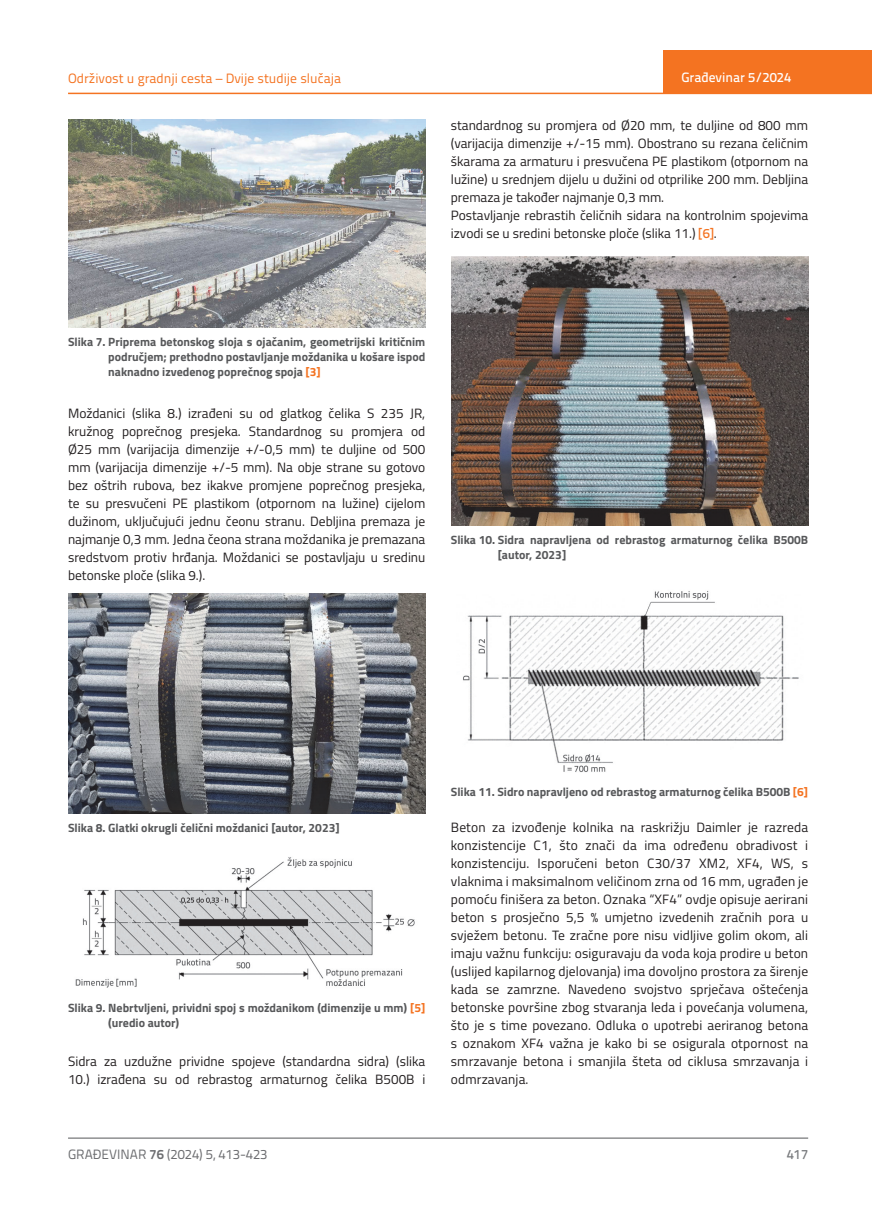
<style>
.page{position:relative;width:872px;height:1212px;background:#fff}
.page>*{position:absolute;margin:0;border:0;box-sizing:border-box;transform-origin:0 0}
.t1{font:13.5px/18px "Titillium";color:#231f20;text-align:justify}
.t2{font:13.5px "Titillium Text 22 L";color:#f47321}
.t3{font:13.5px "Titillium Text 22 L";color:#6c6d70}
.t4{font:500 13.5px "Titillium Text 22 L";color:#fff}
.t5{font:500 13.5px "Titillium Text 22 L";color:#787a7d}
.t6{font:700 12px/15px "Titillium";color:#57585a}
.s1{font-family:"Titillium Text 22 L";font-weight:500;color:#f47321}
.s2{color:#f47321}
.s3{font-weight:700}
</style>
<div class="page">
<hr style="left:68px;top:93px;width:804px;height:1px;background:#f47321">
<div style="left:663px;top:50px;width:209px;height:44px;background:#f47321"></div>
<hr style="left:68px;top:1138px;width:740px;height:1px;background:#57585a">
<img style="left:68px;top:119px;width:357px;height:209px">
<img style="left:68px;top:593px;width:357px;height:221px">
<img style="left:75px;top:857px;width:340px;height:131px">
<img style="left:451px;top:257px;width:357px;height:269px">
<img style="left:463px;top:591px;width:336px;height:181px">
<p class="t2" style="left:68px;top:68px;width:274px">Održivost u gradnji cesta – Dvije studije slučaja</p>
<p class="t4" style="left:681px;top:67px;width:111px">Građevinar 5/2024</p>
<p class="t1" style="left:451px;top:115px;width:359px;text-align:left">standardnog su promjera od Ø20 mm, te duljine od 800 mm (varijacija dimenzije +/-15 mm). Obostrano su rezana čeličnim škarama za armaturu i presvučena PE plastikom (otpornom na lužine) u srednjem dijelu u dužini od otprilike 200 mm. Debljina premaza je također najmanje 0,3 mm.<br>Postavljanje rebrastih čeličnih sidara na kontrolnim spojevima izvodi se u sredini betonske ploče (slika 11.) <span class="s1">[6]</span>.</p>
<p class="t6" style="left:108px;top:333px;width:318px;text-align:justify;text-indent:-40px">Slika 7. Priprema betonskog sloja s ojačanim, geometrijski kritičnim područjem; prethodno postavljanje moždanika u košare ispod naknadno izvedenog poprečnog spoja <span class="s2">[3]</span></p>
<p class="t1" style="left:68px;top:403px;width:359px">Moždanici (slika 8.) izrađeni su od glatkog čelika S 235 JR, kružnog poprečnog presjeka. Standardnog su promjera od Ø25 mm (varijacija dimenzije +/-0,5 mm) te duljine od 500 mm (varijacija dimenzije +/-5 mm). Na obje strane su gotovo bez oštrih rubova, bez ikakve promjene poprečnog presjeka, te su presvučeni PE plastikom (otpornom na lužine) cijelom dužinom, uključujući jednu čeonu stranu. Debljina premaza je najmanje 0,3 mm. Jedna čeona strana moždanika je premazana sredstvom protiv hrđanja. Moždanici se postavljaju u sredinu betonske ploče (slika 9.).</p>
<p class="t6" style="left:498px;top:532px;width:312px;text-indent:-47px">Slika 10. Sidra napravljena od rebrastog armaturnog čelika B500B [autor, 2023]</p>
<p class="t6" style="left:68px;top:820px;width:273px">Slika 8. Glatki okrugli čelični moždanici [autor, 2023]</p>
<p class="t6" style="left:108px;top:1000px;width:318px;text-indent:-40px">Slika 9. Nebrtvljeni, prividni spoj s moždanikom (dimenzije u mm) <span class="s2">[5] </span>(uredio autor)</p>
<p class="t1" style="left:68px;top:1052px;width:359px">Sidra za uzdužne prividne spojeve (standardna sidra) (slika<br>10.) izrađena su od rebrastog armaturnog čelika B500B i</p>
<p class="t6" style="left:451px;top:784px;width:359px">Slika 11. Sidro napravljeno od rebrastog armaturnog čelika B500B <span class="s2">[6]</span></p>
<p class="t1" style="left:451px;top:818px;width:359px">Beton za izvođenje kolnika na raskrižju Daimler je razreda konzistencije C1, što znači da ima određenu obradivost i konzistenciju. Isporučeni beton C30/37 XM2, XF4, WS, s vlaknima i maksimalnom veličinom zrna od 16 mm, ugrađen je pomoću finišera za beton. Oznaka “XF4” ovdje opisuje aerirani beton s prosječno 5,5 % umjetno izvedenih zračnih pora u svježem betonu. Te zračne pore nisu vidljive golim okom, ali imaju važnu funkciju: osiguravaju da voda koja prodire u beton (uslijed kapilarnog djelovanja) ima dovoljno prostora za širenje kada se zamrzne. Navedeno svojstvo sprječava oštećenja betonske površine zbog stvaranja leda i povećanja volumena, što je s time povezano. Odluka o upotrebi aeriranog betona s oznakom XF4 važna je kako bi se osigurala otpornost na smrzavanje betona i smanjila šteta od ciklusa smrzavanja i odmrzavanja.</p>
<p class="t3" style="left:68px;top:1144px;width:201px">GRAĐEVINAR <span class="s3">76</span> (2024) 5, 413-423</p>
<p class="t5" style="left:786px;top:1144px;width:23px">417</p>
</div>
